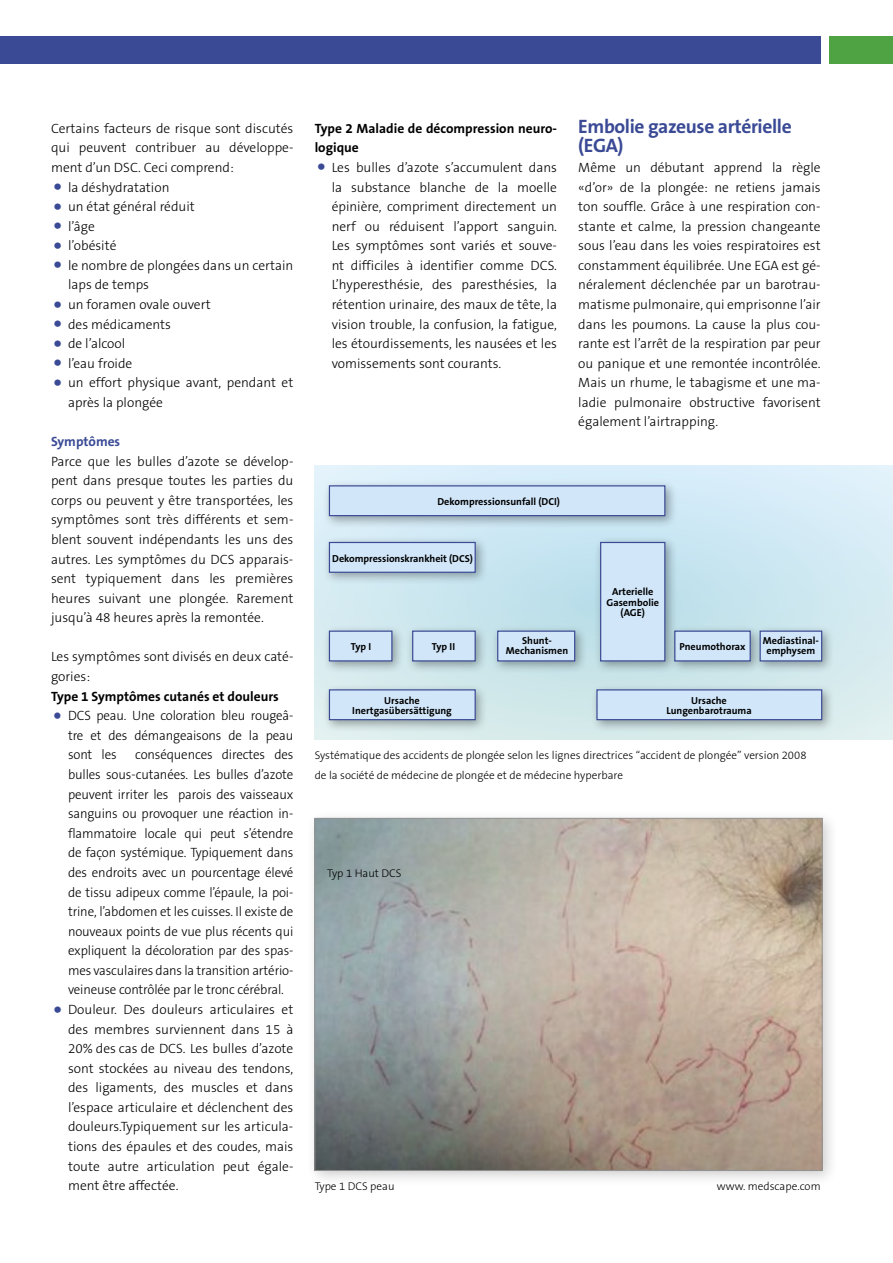
<style>
.page{position:relative;width:893px;height:1263px;background:#fff}
.page>*{position:absolute;margin:0;border:0;box-sizing:border-box;transform-origin:0 0}
.t1{font:700 19.5px/19.6px "The Sans B W7";letter-spacing:-.02em;color:#3a4a95}
.t2{font:300 13.5px/19.5px "The Sans B W3";color:#000;text-align:justify}
.t3{font:300 13.5px/19.6px "The Sans B W3";color:#000;text-align:justify;scale:.96 1}
.t4{font:700 13.5px/19.5px "The Sans B W7";color:#000}
.t5{font:700 13.5px "The Sans B W7";color:#3a4a95}
.t6{font:300 11.25px/19.5px "The Sans B W3";color:#000}
.t7{font:700 10.2px/10.5px "The Sans B W7";color:#000;text-align:center}
.s1{font-size:31.5px;color:#3a4a95}
</style>
<div class="page">
<div style="left:0;top:36px;width:821px;height:27px;background:#3a4a95"></div>
<div style="left:829px;top:36px;width:64px;height:27px;background:#50a343"></div>
<div style="left:306px;top:810px;width:533px;height:377px;background:#000;opacity:.2"></div>
<img style="left:317px;top:820px;width:503px;height:349px">
<svg style="left:315px;top:466px;width:578px;height:274px"></svg>
<div style="left:323px;top:479px;width:354px;height:49px;background:#000;opacity:.34"></div>
<div style="left:329px;top:485px;width:336px;height:31px;background:#d1e6f9;border:1px solid #3a4a95"></div>
<div style="left:323px;top:536px;width:165px;height:49px;background:#000;opacity:.34"></div>
<div style="left:329px;top:542px;width:147px;height:31px;background:#d1e6f9;border:1px solid #3a4a95"></div>
<div style="left:590px;top:683px;width:244px;height:49px;background:#000;opacity:.34"></div>
<div style="left:596px;top:689px;width:226px;height:31px;background:#d1e6f9;border:1px solid #3a4a95"></div>
<div style="left:323px;top:683px;width:165px;height:49px;background:#000;opacity:.34"></div>
<div style="left:329px;top:689px;width:147px;height:31px;background:#d1e6f9;border:1px solid #3a4a95"></div>
<div style="left:406px;top:624px;width:82px;height:49px;background:#000;opacity:.34"></div>
<div style="left:412px;top:630px;width:64px;height:31px;background:#d1e6f9;border:1px solid #3a4a95"></div>
<div style="left:323px;top:624px;width:82px;height:49px;background:#000;opacity:.34"></div>
<div style="left:329px;top:630px;width:63px;height:31px;background:#d1e6f9;border:1px solid #3a4a95"></div>
<div style="left:491px;top:624px;width:97px;height:49px;background:#000;opacity:.34"></div>
<div style="left:497px;top:630px;width:78px;height:31px;background:#d1e6f9;border:1px solid #3a4a95"></div>
<div style="left:668px;top:624px;width:95px;height:49px;background:#000;opacity:.34"></div>
<div style="left:674px;top:630px;width:77px;height:31px;background:#d1e6f9;border:1px solid #3a4a95"></div>
<div style="left:594px;top:536px;width:84px;height:137px;background:#000;opacity:.34"></div>
<div style="left:600px;top:542px;width:65px;height:119px;background:#d1e6f9;border:1px solid #3a4a95"></div>
<div style="left:753px;top:624px;width:81px;height:49px;background:#000;opacity:.34"></div>
<div style="left:760px;top:630px;width:62px;height:31px;background:#d1e6f9;border:1px solid #3a4a95"></div>
<p class="t2" style="left:51px;top:119px;width:244px">Certains facteurs de risque sont discutés qui peuvent contribuer au développe&shy;ment d’un DSC. Ceci comprend:</p>
<p class="t2" style="left:51px;top:177px;width:120px"><span class="s1">•</span> la déshydratation</p>
<p class="t2" style="left:51px;top:197px;width:145px"><span class="s1">•</span> un état général réduit</p>
<p class="t2" style="left:51px;top:216px;width:45px"><span class="s1">•</span> l’âge</p>
<p class="t2" style="left:51px;top:236px;width:67px"><span class="s1">•</span> l’obésité</p>
<p class="t2" style="left:68px;top:256px;width:227px;text-indent:-17px"><span class="s1">•</span> le nombre de plongées dans un certain laps de temps</p>
<p class="t2" style="left:51px;top:295px;width:161px"><span class="s1">•</span> un foramen ovale ouvert</p>
<p class="t2" style="left:51px;top:314px;width:121px"><span class="s1">•</span> des médicaments</p>
<p class="t2" style="left:51px;top:334px;width:76px"><span class="s1">•</span> de l’alcool</p>
<p class="t2" style="left:51px;top:353px;width:83px"><span class="s1">•</span> l’eau froide</p>
<p class="t2" style="left:68px;top:373px;width:227px;text-indent:-17px"><span class="s1">•</span> un effort physique avant, pendant et après la plongée</p>
<p class="t5" style="left:51px;top:433px;width:71px">Symptômes</p>
<p class="t2" style="left:51px;top:451px;width:244px">Parce que les bulles d’azote se dévelop&shy;pent dans presque toutes les parties du corps ou peuvent y être transportées, les symptômes sont très différents et sem&shy;blent souvent indépendants les uns des autres. Les symptômes du DCS apparais&shy;sent typiquement dans les premières heures suivant une plongée. Rarement jusqu’à 48 heures après la remontée.</p>
<p class="t2" style="left:51px;top:647px;width:244px">Les symptômes sont divisés en deux caté&shy;gories:</p>
<p class="t4" style="left:51px;top:686px;width:229px">Type 1 Symptômes cutanés et douleurs</p>
<p class="t3" style="left:68px;top:706px;width:236px;text-indent:-17px"><span class="s1">•</span> DCS peau. Une coloration bleu rougeâ&shy;tre et des démangeaisons de la peau sont les</p>
<p class="t3" style="left:68px;top:745px;width:236px;text-indent:67px">conséquences directes des bulles sous-cutanées. Les bulles d’azote peuvent irriter les parois des vaisseaux sanguins ou provoquer une réaction in&shy;flammatoire locale qui peut s’étendre de façon systémique. Typiquement dans des endroits avec un pourcentage élevé de tissu adipeux comme l’épaule, la poi&shy;trine, l’abdomen et les cuisses. Il existe de nouveaux points de vue plus récents qui expliquent la décoloration par des spas&shy;mes vasculaires dans la transition artério&shy;veineuse contrôlée par le tronc cérébral.</p>
<p class="t2" style="left:68px;top:1000px;width:227px;text-indent:-17px"><span class="s1">•</span> Douleur. Des douleurs articulaires et des membres surviennent dans 15 à 20% des cas de DCS. Les bulles d’azote sont stockées au niveau des tendons, des ligaments, des muscles et dans l’espace articulaire et déclenchent des douleurs.Typiquement sur les articula&shy;tions des épaules et des coudes, mais toute autre articulation peut égale&shy;ment être affectée.</p>
<p class="t4" style="left:315px;top:118px;width:244px">Type 2 Maladie de décompression neuro&shy;logique</p>
<p class="t2" style="left:332px;top:158px;width:227px;text-indent:-17px"><span class="s1">•</span> Les bulles d’azote s’accumulent dans la substance blanche de la moelle épinière, compriment directement un nerf ou réduisent l’apport sanguin.<br>Les symptômes sont variés et souve&shy;nt difficiles à identifier comme DCS.<br>L’hyperesthésie, des paresthésies, la rétention urinaire, des maux de tête, la vision trouble, la confusion, la fatigue, les étourdissements, les nausées et les vomissements sont courants.</p>
<h1 class="t1" style="left:578px;top:116px;width:215px">Embolie gazeuse artérielle (EGA)</h1>
<p class="t2" style="left:578px;top:158px;width:244px">Même un débutant apprend la règle «d’or» de la plongée: ne retiens jamais ton souffle. Grâce à une respiration con&shy;stante et calme, la pression changeante sous l’eau dans les voies respiratoires est constamment équilibrée. Une EGA est gé&shy;néralement déclenchée par un barotrau&shy;matisme pulmonaire, qui emprisonne l’air dans les poumons. La cause la plus cou&shy;rante est l’arrêt de la respiration par peur ou panique et une remontée incontrôlée.<br>Mais un rhume, le tabagisme et une ma&shy;ladie pulmonaire obstructive favorisent également l’airtrapping.</p>
<p class="t7" style="left:437px;top:496px;width:124px">Dekompressionsunfall (DCI)</p>
<p class="t7" style="left:332px;top:553px;width:142px">Dekompressionskrankheit (DCS)</p>
<p class="t7" style="left:606px;top:586px;width:54px">Arterielle<br>Gasembolie (AGE)</p>
<p class="t7" style="left:351px;top:641px;width:22px">Typ I</p>
<p class="t7" style="left:432px;top:641px;width:25px">Typ II</p>
<p class="t7" style="left:506px;top:635px;width:64px">Shunt-<br>Mechanismen</p>
<p class="t7" style="left:679px;top:641px;width:68px">Pneumothorax</p>
<p class="t7" style="left:763px;top:635px;width:58px">Mediastinal&shy;emphysem</p>
<p class="t7" style="left:352px;top:695px;width:101px">Ursache<br>Inertgasübersättigung</p>
<p class="t7" style="left:666px;top:695px;width:87px">Ursache<br>Lungenbarotrauma</p>
<p class="t6" style="left:315px;top:746px;width:493px">Systématique des accidents de plongée selon les lignes directrices “accident de plongée” version 2008 de la société de médecine de plongée et de médecine hyperbare</p>
<p class="t6" style="left:327px;top:863px;width:76px">Typ 1 Haut DCS</p>
<p class="t6" style="left:315px;top:1177px;width:81px">Type 1 DCS peau</p>
<p class="t6" style="left:717px;top:1177px;width:105px">www. medscape.com</p>
</div>
